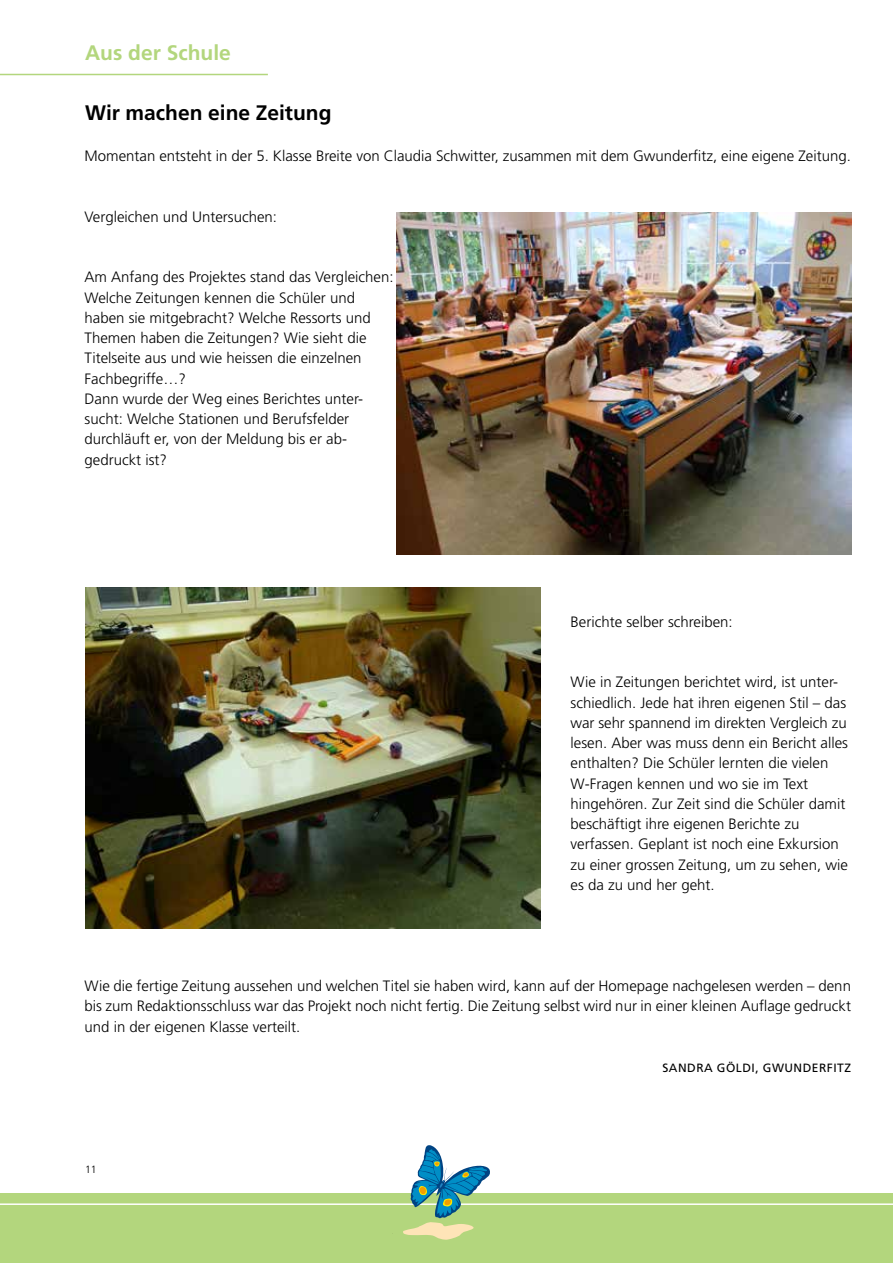
<style>
.page{position:relative;width:893px;height:1263px;background:#fff}
.page>*{position:absolute;margin:0;border:0;box-sizing:border-box;transform-origin:0 0}
.t1{font:700 21px "Frutiger LT Std";color:#000}
.t2{font:700 21px "Frutiger LT Std";color:#b3d67d}
.t3{font:300 15px/20.2px "Frutiger LT Std";color:#000}
.t4{font:12px "Frutiger LT Std";letter-spacing:.04em;color:#000}
.t5{font:300 10.5px "Frutiger LT Std";color:#000}
</style>
<div class="page">
<div style="left:0;top:1194px;width:893px;height:69px;background:#b3d67d"></div>
<hr style="left:0;top:1203px;width:893px;height:2px;background:#fff">
<svg style="left:403px;top:1145px;width:87px;height:95px"></svg>
<hr style="left:0;top:74px;width:268px;height:1px;background:#b3d67d">
<img style="left:396px;top:213px;width:455px;height:341px">
<img style="left:85px;top:587px;width:455px;height:342px">
<h1 class="t2" style="left:85px;top:40px;width:147px">Aus der Schule</h1>
<h1 class="t1" style="left:85px;top:101px;width:248px">Wir machen eine Zeitung</h1>
<p class="t3" style="left:85px;top:146px;width:768px">Momentan entsteht in der 5. Klasse Breite von Claudia Schwitter, zusammen mit dem Gwunderfitz, eine eigene Zeitung.</p>
<p class="t3" style="left:85px;top:206px;width:194px">Vergleichen und Untersuchen:</p>
<p class="t3" style="left:85px;top:267px;width:310px">Am Anfang des Projektes stand das Vergleichen:<br>Welche Zeitungen kennen die Schüler und haben sie mitgebracht? Welche Ressorts und Themen haben die Zeitungen? Wie sieht die Titelseite aus und wie heissen die einzelnen Fachbegriffe…?<br>Dann wurde der Weg eines Berichtes unter&shy;sucht: Welche Stationen und Berufsfelder durchläuft er, von der Meldung bis er ab&shy;gedruckt ist?</p>
<p class="t3" style="left:571px;top:611px;width:164px">Berichte selber schreiben:</p>
<p class="t3" style="left:571px;top:672px;width:279px">Wie in Zeitungen berichtet wird, ist unter&shy;schiedlich. Jede hat ihren eigenen Stil – das war sehr spannend im direkten Vergleich zu lesen. Aber was muss denn ein Bericht alles enthalten? Die Schüler lernten die vielen W-Fragen kennen und wo sie im Text hingehören. Zur Zeit sind die Schüler damit beschäftigt ihre eigenen Berichte zu verfassen. Geplant ist noch eine Exkursion zu einer grossen Zeitung, um zu sehen, wie es da zu und her geht.</p>
<p class="t3" style="left:85px;top:976px;width:768px;text-align:justify">Wie die fertige Zeitung aussehen und welchen Titel sie haben wird, kann auf der Homepage nachgelesen werden – denn bis zum Redaktionsschluss war das Projekt noch nicht fertig. Die Zeitung selbst wird nur in einer kleinen Auflage gedruckt und in der eigenen Klasse verteilt.</p>
<p class="t4" style="left:662px;top:1061px;width:190px">SANDRA GÖLDI, GWUNDERFITZ</p>
<p class="t5" style="left:85px;top:1164px;width:13px">11</p>
</div>
